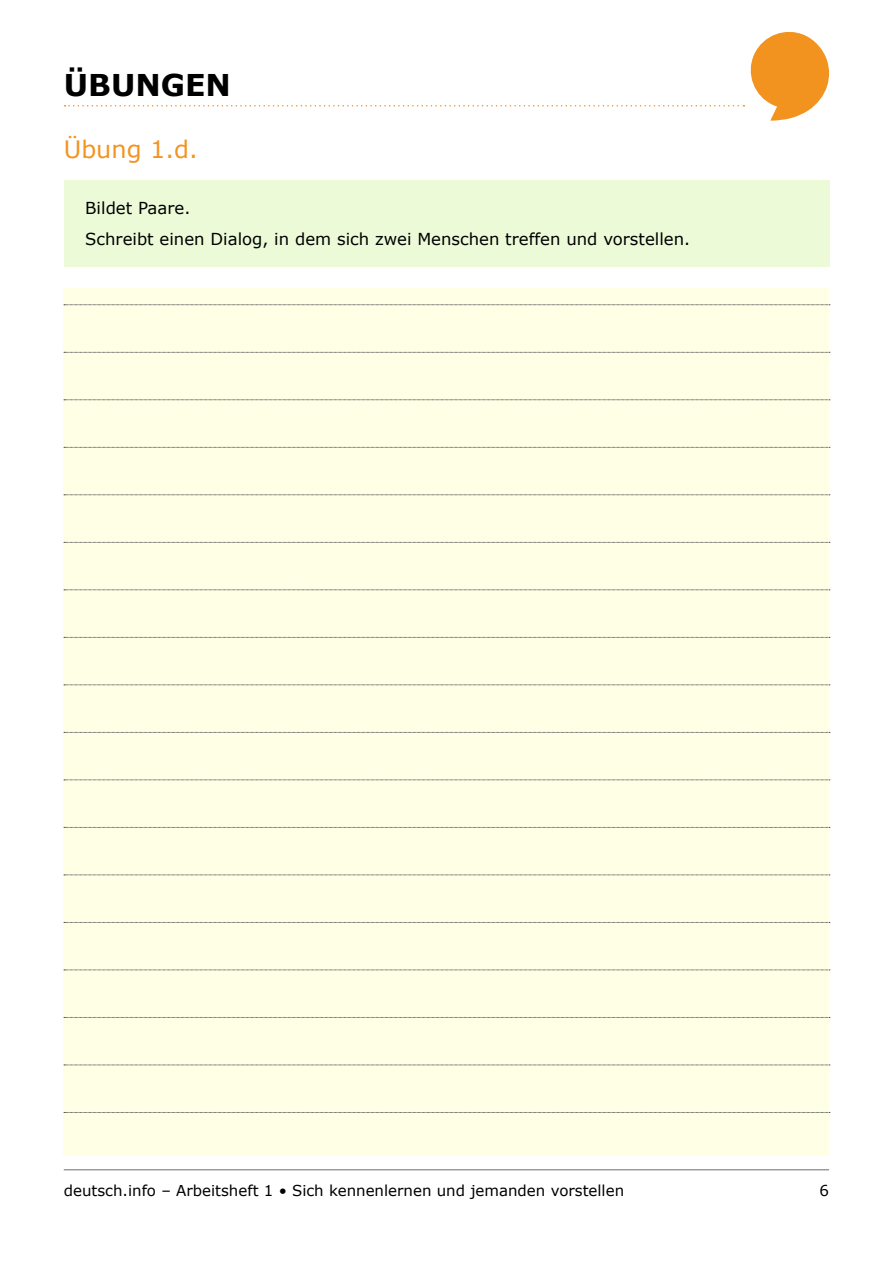
<style>
.page{position:relative;width:893px;height:1263px;background:#fff}
.page>*{position:absolute;margin:0;border:0;box-sizing:border-box;transform-origin:0 0}
.t1{font:700 30px "Verdana";color:#000}
.User_Exercise_Title{font:24px "Verdana";color:#f39321}
.User_Normal{font:16.5px "Verdana";color:#000}
.t2{font:15px "Verdana";color:#000}
</style>
<div class="page">
<svg style="left:65px;top:31px;width:764px;height:90px"></svg>
<hr style="left:64px;top:1169px;width:765px;height:1px;background:#6c6c6c">
<div style="left:64px;top:288px;width:765px;height:868px;background:#ffffe5"></div>
<svg style="left:64px;top:304px;width:766px;height:1px"></svg>
<svg style="left:64px;top:352px;width:766px;height:1px"></svg>
<svg style="left:64px;top:400px;width:766px;height:1px"></svg>
<svg style="left:64px;top:447px;width:766px;height:1px"></svg>
<svg style="left:64px;top:495px;width:766px;height:1px"></svg>
<svg style="left:64px;top:542px;width:766px;height:1px"></svg>
<svg style="left:64px;top:590px;width:766px;height:1px"></svg>
<svg style="left:64px;top:637px;width:766px;height:1px"></svg>
<svg style="left:64px;top:685px;width:766px;height:1px"></svg>
<svg style="left:64px;top:732px;width:766px;height:1px"></svg>
<svg style="left:64px;top:780px;width:766px;height:1px"></svg>
<svg style="left:64px;top:827px;width:766px;height:1px"></svg>
<svg style="left:64px;top:875px;width:766px;height:1px"></svg>
<svg style="left:64px;top:922px;width:766px;height:1px"></svg>
<svg style="left:64px;top:970px;width:766px;height:1px"></svg>
<svg style="left:64px;top:1017px;width:766px;height:1px"></svg>
<svg style="left:64px;top:1065px;width:766px;height:1px"></svg>
<svg style="left:64px;top:1112px;width:766px;height:1px"></svg>
<div style="left:64px;top:180px;width:765px;height:86px;background:#ecfad7"></div>
<h1 class="t1" style="left:64px;top:66px;width:169px">ÜBUNGEN</h1>
<p class="User_Exercise_Title" style="left:64px;top:134px;width:135px">Übung 1.d.</p>
<p class="User_Normal" style="left:85px;top:197px;width:107px">Bildet Paare.</p>
<p class="User_Normal" style="left:85px;top:228px;width:606px">Schreibt einen Dialog, in dem sich zwei Menschen treffen und vorstellen.</p>
<p class="t2" style="left:64px;top:1181px;width:562px">deutsch.info – Arbeitsheft 1 • Sich kennenlernen und jemanden vorstellen</p>
<p class="t2" style="left:819px;top:1181px;width:11px">6</p>
</div>
